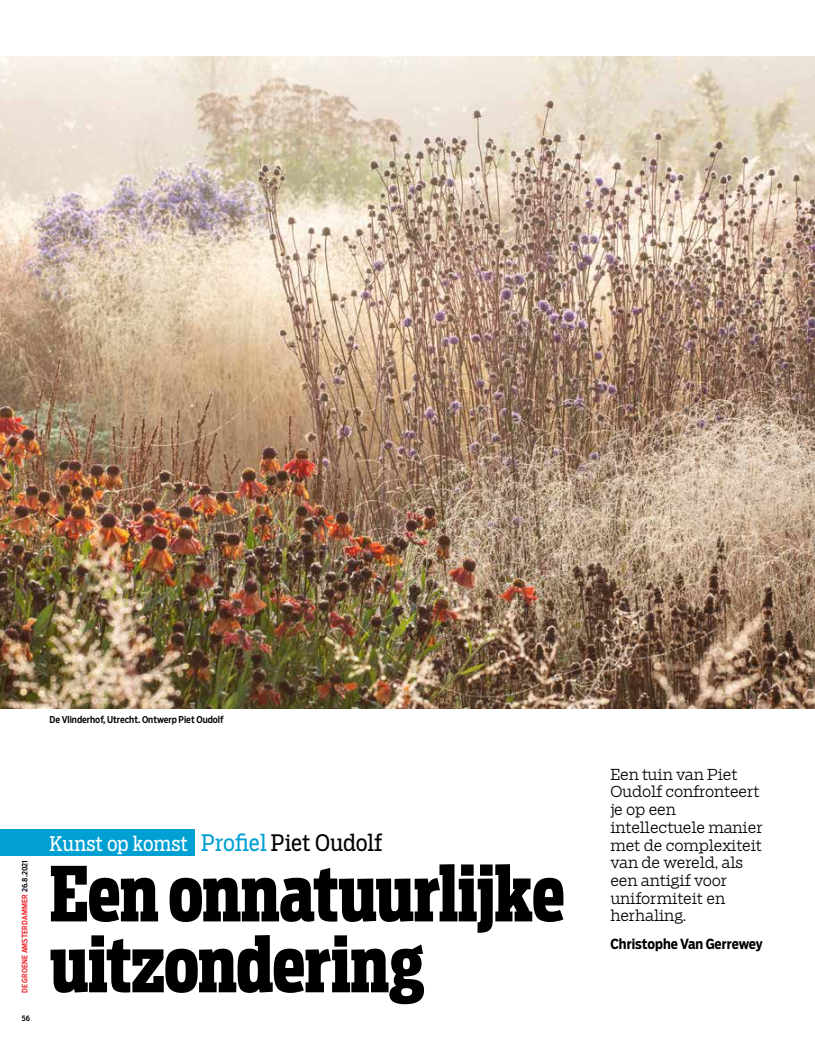
<style>
.page{position:relative;width:815px;height:1049px;background:#fff}
.page>*{position:absolute;margin:0;border:0;box-sizing:border-box;transform-origin:0 0}
.t1{font:700 expanded 75px/70.9px "Boomer Serif Extra Cond";letter-spacing:-.01em;color:#000}
.t2{font:22.5px "Boomer Serif Cond";letter-spacing:-.005em;color:#000}
.t3{font:20px "Boomer Serif Cond";color:#fff}
.t4{font:300 15px/17.8px "Boomer Serif";letter-spacing:-.01em;color:#000}
.t5{font:700 13.88px "Salvo Sans Cond";color:#000}
.t6{font:500 9.38px "Salvo Sans Cond";color:#000}
.t7{font:500 7.5px "Salvo Sans Cond";letter-spacing:.02em;color:#ed1d24}
.t8{font:500 7.5px "Salvo Sans Cond";color:#000}
.s1{color:#000}
.s2{color:#00a0d2}
</style>
<div class="page">
<img style="left:0;top:57px;width:815px;height:652px">
<div style="left:0;top:829px;width:194px;height:27px;background:#00a0d2"></div>
<p class="t6" style="left:50px;top:713px;width:176px">De Vlinderhof, Utrecht. Ontwerp Piet Oudolf</p>
<p class="t7" style="left:20px;top:993px;width:134px;rotate:-90deg">DE GROENE AMSTERDAMMER <span class="s1">26.8.2021</span></p>
<p class="t8" style="left:22px;top:1013px;width:10px">56</p>
<h2 class="t2" style="left:201px;top:829px;width:183px"><span class="s2">Profiel</span> Piet Oudolf</h2>
<h1 class="t1" style="left:50px;top:858px;width:516px">Een onnatuurlijke uitzondering</h1>
<h3 class="t3" style="left:50px;top:831px;width:140px">Kunst op komst</h3>
<p class="t4" style="left:610px;top:765px;width:154px">Een tuin van Piet<br>Oudolf confronteert je op een intellectuele manier met de complexiteit van de wereld, als een antigif voor uniformiteit en herhaling.</p>
<p class="t5" style="left:610px;top:935px;width:154px">Christophe Van Gerrewey</p>
</div>
